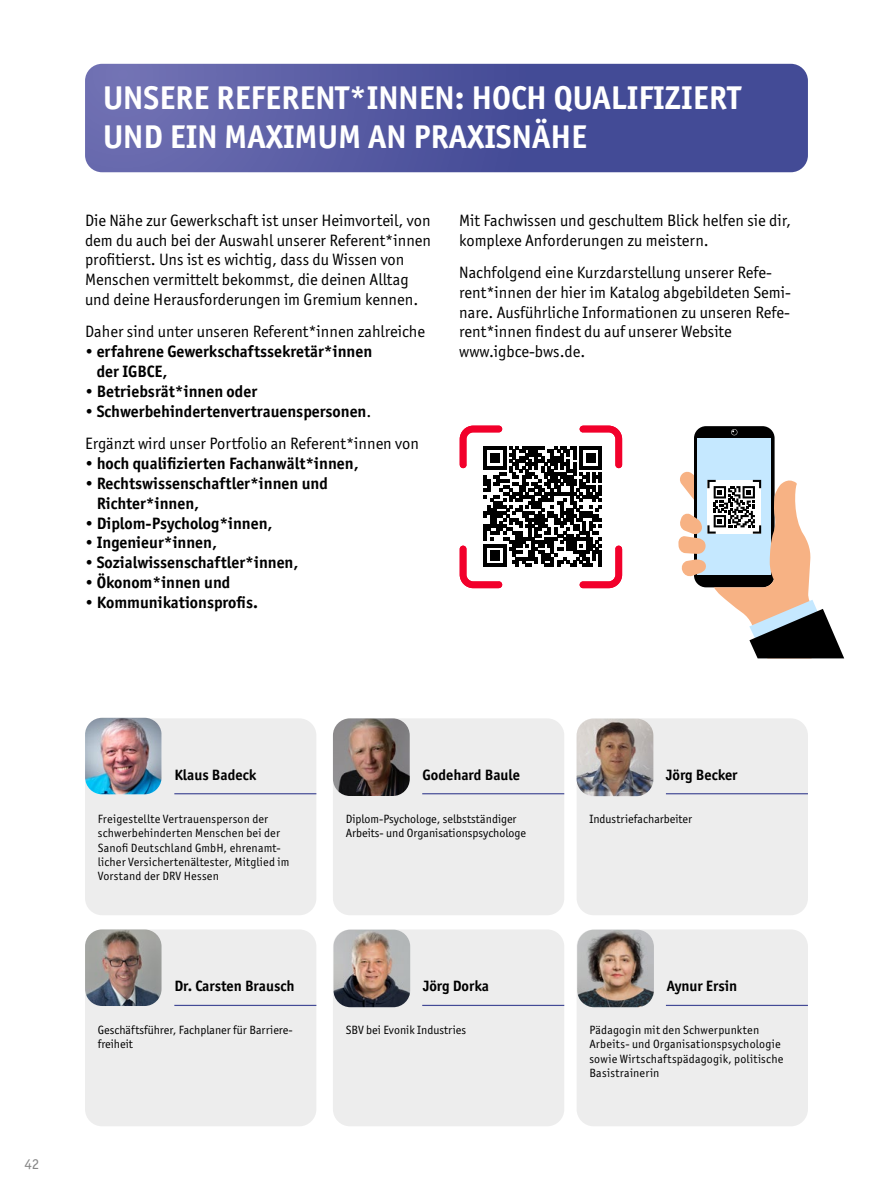
<style>
.page{position:relative;width:893px;height:1191px;background:#fff}
.page>*{position:absolute;margin:0;border:0;box-sizing:border-box;transform-origin:0 0}
.t1{font:700 33px/39px "Officina Sans ITC Std";color:#fff}
.t2{font:16.5px/19.8px "Officina Sans ITC Std";color:#000}
.t3{font:700 16.5px/19.8px "Officina Sans ITC Std";color:#000}
.t4{font:700 15px "Officina Sans ITC Std";color:#000}
.t5{font:15px "Officina Sans ITC Std";color:#878787}
.t6{font:12px/14.4px "Officina Sans ITC Std";letter-spacing:.01em;color:#000}
.s1{font-weight:400}
.s2{font-weight:700}
</style>
<div class="page">
<svg style="left:85px;top:64px;width:723px;height:108px;background:#52579f"></svg>
<div style="left:577px;top:718px;width:231px;height:197px;background:#ededed;border-radius:17px"></div>
<hr style="left:666px;top:793px;width:142px;height:1px;background:#434a96">
<img style="left:577px;top:718px;width:76px;height:78px">
<div style="left:85px;top:718px;width:231px;height:197px;background:#ededed;border-radius:17px"></div>
<hr style="left:174px;top:793px;width:142px;height:1px;background:#434a96">
<img style="left:85px;top:718px;width:77px;height:76px">
<div style="left:333px;top:718px;width:231px;height:197px;background:#ededed;border-radius:17px"></div>
<hr style="left:422px;top:793px;width:142px;height:1px;background:#434a96">
<img style="left:333px;top:718px;width:77px;height:78px">
<div style="left:577px;top:929px;width:231px;height:197px;background:#ededed;border-radius:17px"></div>
<hr style="left:666px;top:1004px;width:142px;height:2px;background:#434a96">
<img style="left:577px;top:929px;width:77px;height:78px">
<div style="left:85px;top:929px;width:231px;height:197px;background:#ededed;border-radius:17px"></div>
<hr style="left:174px;top:1004px;width:142px;height:2px;background:#434a96">
<img style="left:85px;top:929px;width:77px;height:77px">
<div style="left:333px;top:929px;width:231px;height:197px;background:#ededed;border-radius:17px"></div>
<hr style="left:422px;top:1004px;width:142px;height:2px;background:#434a96">
<img style="left:333px;top:929px;width:77px;height:78px">
<div style="left:694px;top:426px;width:81px;height:161px;background:#000;border-radius:12px"></div>
<div style="left:697px;top:438px;width:74px;height:137px;background:#c5e8ff"></div>
<svg style="left:731px;top:429px;width:6px;height:6px"></svg>
<svg style="left:678px;top:470px;width:166px;height:188px"></svg>
<svg style="left:460px;top:425px;width:162px;height:163px"></svg>
<h1 class="t1" style="left:103px;top:78px;width:639px">UNSERE REFERENT*INNEN: HOCH QUALIFIZIERT<br>UND EIN MAXIMUM AN PRAXISNÄHE</h1>
<p class="t2" style="left:85px;top:210px;width:348px">Die Nähe zur Gewerkschaft ist unser Heimvorteil, von dem du auch bei der Auswahl unserer Referent*innen profitierst. Uns ist es wichtig, dass du Wissen von Menschen vermittelt bekommst, die deinen Alltag und deine Herausforderungen im Gremium kennen.</p>
<p class="t2" style="left:85px;top:322px;width:342px">Daher sind unter unseren Referent*innen zahlreiche</p>
<p class="t3" style="left:97px;top:342px;width:277px;text-indent:-12px"><span class="s1">•</span> erfahrene Gewerkschaftssekretär*innen der IGBCE,</p>
<p class="t3" style="left:85px;top:381px;width:174px">• Betriebsrät*innen oder</p>
<p class="t2" style="left:85px;top:395px;width:335px;line-height:32.5px"><span class="s2">• Schwerbehindertenvertrauenspersonen</span>.<br>Ergänzt wird unser Portfolio an Referent*innen von</p>
<p class="t3" style="left:85px;top:453px;width:275px"><span class="s1">•</span> hoch qualifizierten Fachanwält*innen,</p>
<p class="t3" style="left:97px;top:473px;width:233px;text-indent:-12px"><span class="s1">•</span> Rechtswissenschaftler*innen und<br>Richter*innen,</p>
<p class="t3" style="left:85px;top:513px;width:189px"><span class="s1">•</span> Diplom-Psycholog*innen,</p>
<p class="t3" style="left:85px;top:532px;width:133px"><span class="s1">•</span> Ingenieur*innen,</p>
<p class="t3" style="left:85px;top:552px;width:215px"><span class="s1">•</span> Sozialwissenschaftler*innen,</p>
<p class="t3" style="left:85px;top:572px;width:147px"><span class="s1">•</span> Ökonom*innen und</p>
<p class="t3" style="left:85px;top:592px;width:174px">• Kommunikationsprofis.</p>
<p class="t2" style="left:459px;top:210px;width:333px">Mit Fachwissen und geschultem Blick helfen sie dir, komplexe Anforderungen zu meistern.</p>
<p class="t2" style="left:459px;top:262px;width:333px">Nachfolgend eine Kurzdarstellung unserer Refe&shy;rent*innen der hier im Katalog abgebildeten Semi&shy;nare. Ausführliche Informationen zu unseren Refe&shy;rent*innen findest du auf unserer Website www.igbce-bws.de.</p>
<p class="t5" style="left:24px;top:1155px;width:16px">42</p>
<p class="t4" style="left:174px;top:765px;width:83px">Klaus Badeck</p>
<p class="t6" style="left:98px;top:811px;width:193px">Freigestellte Vertrauensperson der schwerbehinderten Menschen bei der Sanofi Deutschland GmbH, ehrenamt&shy;licher Versichertenältester, Mitglied im Vorstand der DRV Hessen</p>
<p class="t4" style="left:174px;top:976px;width:122px">Dr. Carsten Brausch</p>
<p class="t6" style="left:98px;top:1022px;width:196px">Geschäftsführer, Fachplaner für Barriere&shy;freiheit</p>
<p class="t4" style="left:422px;top:765px;width:99px">Godehard Baule</p>
<p class="t6" style="left:346px;top:811px;width:182px">Diplom-Psychologe, selbstständiger<br>Arbeits- und Organisationspsychologe</p>
<p class="t4" style="left:423px;top:976px;width:68px">Jörg Dorka</p>
<p class="t6" style="left:346px;top:1022px;width:122px">SBV bei Evonik Industries</p>
<p class="t4" style="left:666px;top:765px;width:73px">Jörg Becker</p>
<p class="t6" style="left:589px;top:811px;width:104px">Industriefacharbeiter</p>
<p class="t4" style="left:667px;top:976px;width:72px">Aynur Ersin</p>
<p class="t6" style="left:589px;top:1022px;width:195px">Pädagogin mit den Schwerpunkten Arbeits- und Organisationspsychologie sowie Wirtschaftspädagogik, politische Basistrainerin</p>
</div>
